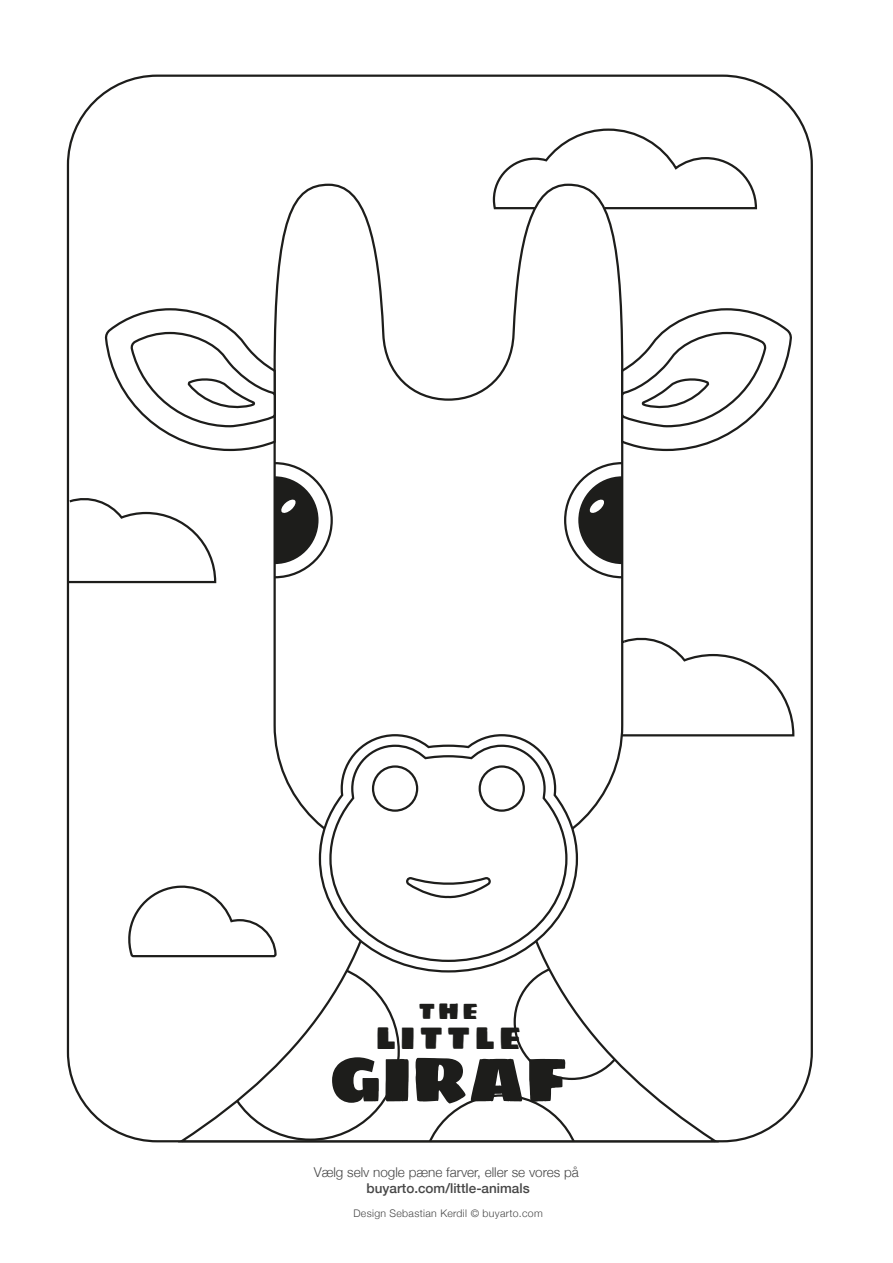
<style>
.page{position:relative;width:893px;height:1263px;background:#fff}
.page>*{position:absolute;margin:0;border:0;box-sizing:border-box;transform-origin:0 0}
.t1{font:63.3px "Sigmar One";color:#1d1d1b}
.t2{font:31.8px "Sigmar One";letter-spacing:.14em;color:#1d1d1b}
.t3{font:22.5px "Sigmar One";color:#1d1d1b}
.t4{font:300 13.5px "Helvetica Neue";color:#474747}
.t5{font:500 13.5px "Helvetica Neue";color:#474747}
.t6{font:300 10.5px "Helvetica Neue";letter-spacing:.03em;color:#474747}
</style>
<div class="page">
<svg style="left:174px;top:974px;width:549px;height:169px"></svg>
<svg style="left:421px;top:1094px;width:161px;height:47px"></svg>
<svg style="left:273px;top:183px;width:351px;height:642px"></svg>
<svg style="left:620px;top:307px;width:172px;height:145px"></svg>
<svg style="left:104px;top:307px;width:173px;height:145px"></svg>
<svg style="left:619px;top:634px;width:176px;height:104px"></svg>
<svg style="left:66px;top:495px;width:151px;height:89px"></svg>
<svg style="left:318px;top:733px;width:261px;height:241px"></svg>
<svg style="left:328px;top:743px;width:241px;height:220px"></svg>
<svg style="left:405px;top:874px;width:90px;height:26px"></svg>
<div style="left:480px;top:766px;width:44px;height:45px;background:#fff;border-radius:50%"></div>
<div style="left:479px;top:765px;width:46px;height:47px;border:2px solid #1d1d1b;border-radius:50%"></div>
<div style="left:373px;top:766px;width:44px;height:45px;background:#fff;border-radius:50%"></div>
<div style="left:372px;top:765px;width:46px;height:47px;border:2px solid #1d1d1b;border-radius:50%"></div>
<svg style="left:128px;top:885px;width:149px;height:73px"></svg>
<svg style="left:492px;top:128px;width:266px;height:82px"></svg>
<svg style="left:273px;top:461px;width:61px;height:118px"></svg>
<svg style="left:563px;top:461px;width:61px;height:118px"></svg>
<h3 class="t3" style="left:419px;top:992px;width:61px">THE</h3>
<h2 class="t2" style="left:376px;top:1011px;width:147px">LITTLE</h2>
<h1 class="t1" style="left:329px;top:1026px;width:240px">GIRAF</h1>
<p class="t4" style="left:314px;top:1161px;width:267px">Vælg selv nogle pæne farver, eller se vores på</p>
<p class="t5" style="left:367px;top:1177px;width:165px">buyarto.com/little-animals</p>
<p class="t6" style="left:353px;top:1204px;width:191px">Design Sebastian Kerdil © buyarto.com</p>
</div>
